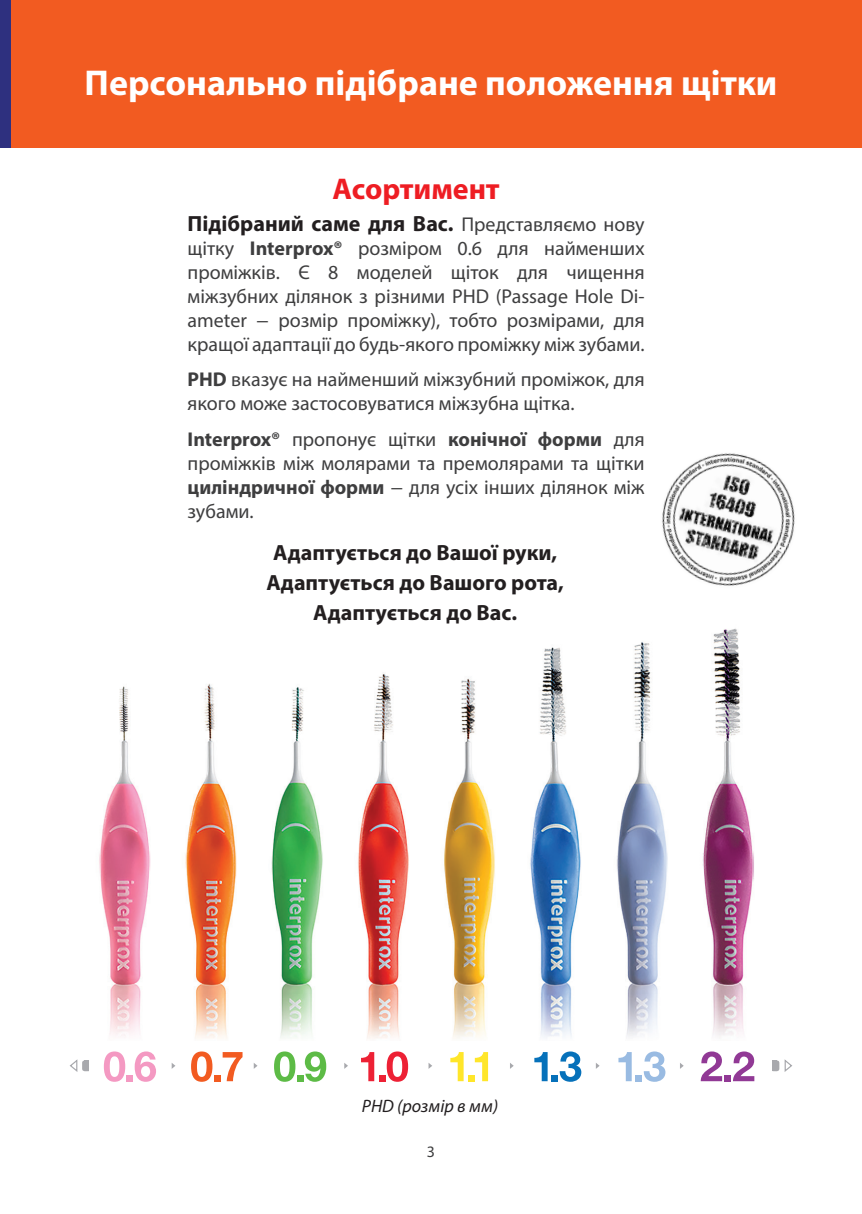
<style>
.page{position:relative;width:862px;height:1214px;background:#fff}
.page>*{position:absolute;margin:0;border:0;box-sizing:border-box;transform-origin:0 0}
.t1{font:700 36px "Myriad Pro";color:#fff}
.t2{font:700 30px "Myriad Pro";letter-spacing:-.005em;color:#ee1d23}
.t3{font:700 22px "Myriad Pro";color:#231f20}
.t4{font:20px/24px "Myriad Pro";color:#3e3e3f;text-align:justify}
.t5{font:italic 18px "Myriad Pro";color:#231f20}
.t6{font:16px "Myriad Pro";color:#3e3e3f}
.s1{font-weight:400;font-size:20px;color:#3e3e3f}
.s2{font-weight:700}
.s3{font-family:"Georgia"}
</style>
<div class="page">
<div style="left:0;top:0;width:11px;height:147px;background:#2e307f"></div>
<div style="left:11px;top:0;width:851px;height:148px;background:#f25b21"></div>
<img style="left:99px;top:628px;width:655px;height:411px">
<svg style="left:70px;top:1051px;width:722px;height:30px"></svg>
<img style="left:660px;top:452px;width:136px;height:136px;border-radius:68px">
<p class="t1" style="left:85px;top:60px;width:694px">Персонально підібране положення щітки</p>
<p class="t2" style="left:332px;top:169px;width:169px">Асортимент</p>
<p class="t3" style="left:188px;top:209px;width:458px">Підібраний саме для Вас. <span class="s1">Представляємо нову</span></p>
<p class="t4" style="left:188px;top:236px;width:458px">щітку <span class="s2">Interprox®</span> розміром 0.6 для найменших проміжків. Є 8 моделей щіток для чищення міжзубних ділянок з різними PHD (Passage Hole Di&shy;ameter <span class="s3">–</span> розмір проміжку), тобто розмірами, для кращої адаптації до будь-якого проміжку між зубами.</p>
<p class="t4" style="left:188px;top:367px;width:458px"><span class="s2">PHD</span> вказує на найменший міжзубний проміжок, для якого може застосовуватися міжзубна щітка.</p>
<p class="t4" style="left:188px;top:426px;width:458px"><span class="s2">Interprox®</span> пропонує щітки <span class="s2">конічної форми</span> для проміжків між молярами та премолярами та щітки <span class="s2">циліндричної форми</span> <span class="s3">–</span> для усіх інших ділянок між зубами.</p>
<p class="t3" style="left:273px;top:538px;width:286px">Адаптується до Вашої руки,</p>
<p class="t3" style="left:266px;top:568px;width:299px">Адаптується до Вашого рота,</p>
<p class="t3" style="left:313px;top:598px;width:205px">Адаптується до Вас.</p>
<p class="t5" style="left:362px;top:1094px;width:138px">PHD (розмір в мм)</p>
<p class="t6" style="left:427px;top:1141px;width:10px">3</p>
</div>
